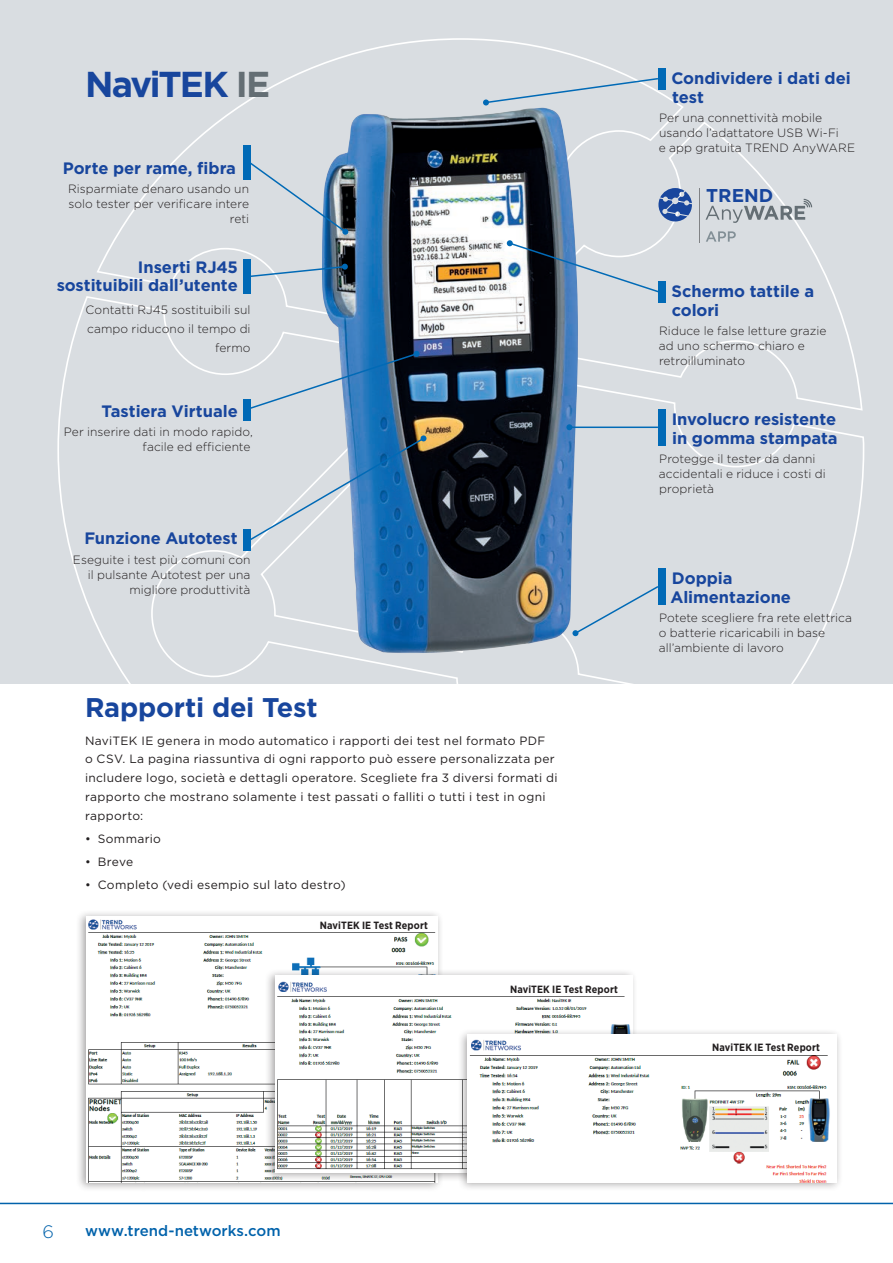
<style>
.page{position:relative;width:893px;height:1263px;background:#fff}
.page>*{position:absolute;margin:0;border:0;box-sizing:border-box;transform-origin:0 0}
.t1{font:700 36px "Gotham";letter-spacing:-.06em;color:#18469d}
.t2{font:700 27px "Gotham";letter-spacing:-.01em;color:#18469d}
.t3{font:700 18.6px "Gotham";color:#18469d}
.t4{font:300 18px "Gotham";color:#0162ab}
.t5{font:700 16.5px/18.8px "Gotham";letter-spacing:-.005em;color:#18469d}
.t6{font:500 15px "Gotham";color:#0162ab}
.t7{font:300 12px/15px "Gotham";letter-spacing:.005em;color:#231f20;text-align:right}
.t8{font:12px/18.8px "Gotham";letter-spacing:.025em;color:#231f20}
.t9{font:700 10.5px "Gotham Narrow";letter-spacing:.01em;color:#231f20}
.s1{color:#646e74}
</style>
<div class="page">
<div style="left:0;top:0;width:893px;height:683px;background:#d9dde1"></div>
<svg style="left:57px;top:38px;width:808px;height:646px"></svg>
<img style="left:322px;top:107px;width:256px;height:546px">
<div style="left:244px;top:146px;width:7px;height:34px;background:#016ab6"></div>
<svg style="left:248px;top:160px;width:100px;height:75px"></svg>
<div style="left:244px;top:259px;width:7px;height:34px;background:#016ab6"></div>
<div style="left:244px;top:399px;width:7px;height:21px;background:#016ab6"></div>
<div style="left:244px;top:530px;width:7px;height:21px;background:#016ab6"></div>
<svg style="left:251px;top:264px;width:97px;height:14px"></svg>
<svg style="left:247px;top:435px;width:179px;height:107px"></svg>
<svg style="left:248px;top:351px;width:172px;height:59px"></svg>
<div style="left:658px;top:281px;width:7px;height:21px;background:#016ab6"></div>
<div style="left:658px;top:409px;width:7px;height:36px;background:#016ab6"></div>
<div style="left:658px;top:68px;width:7px;height:21px;background:#016ab6"></div>
<svg style="left:483px;top:77px;width:177px;height:28px"></svg>
<svg style="left:507px;top:240px;width:153px;height:54px"></svg>
<hr style="left:569px;top:426px;width:89px;height:2px;background:#016ab6">
<svg style="left:566px;top:424px;width:6px;height:6px"></svg>
<div style="left:658px;top:568px;width:7px;height:37px;background:#016ab6"></div>
<svg style="left:572px;top:585px;width:88px;height:51px"></svg>
<div style="left:76px;top:909px;width:367px;height:283px;background:#231f20;opacity:.4"></div>
<img style="left:86px;top:916px;width:352px;height:266px">
<div style="left:316px;top:917px;width:120px;height:14px;background:#fff"></div>
<div style="left:264px;top:968px;width:374px;height:214px;background:#231f20;opacity:.4"></div>
<img style="left:275px;top:975px;width:357px;height:197px">
<div style="left:505px;top:981px;width:126px;height:15px;background:#fff"></div>
<div style="left:457px;top:1028px;width:386px;height:164px;background:#231f20;opacity:.4"></div>
<img style="left:467px;top:1034px;width:370px;height:148px">
<div style="left:702px;top:1040px;width:131px;height:13px;background:#fff"></div>
<svg style="left:658px;top:188px;width:34px;height:33px"></svg>
<hr style="left:699px;top:188px;width:1px;height:55px;background:#808285">
<svg style="left:705px;top:199px;width:107px;height:24px"></svg>
<svg style="left:706px;top:231px;width:30px;height:11px"></svg>
<hr style="left:0;top:1203px;width:893px;height:1px;background:#0162ab">
<h1 class="t1" style="left:85px;top:60px;width:187px">NaviTEK <span class="s1">IE</span></h1>
<h3 class="t5" style="left:63px;top:159px;width:175px">Porte per rame, fibra</h3>
<p class="t7" style="left:68px;top:181px;width:182px">Risparmiate denaro usando un solo tester per verificare intere reti</p>
<h3 class="t5" style="left:57px;top:257px;width:183px;text-align:right">Inserti RJ45 sostituibili dall’utente</h3>
<p class="t7" style="left:86px;top:300px;width:166px;line-height:18.8px">Contatti RJ45 sostituibili sul campo riducono il tempo di fermo</p>
<h3 class="t5" style="left:102px;top:402px;width:138px">Tastiera Virtuale</h3>
<p class="t7" style="left:64px;top:424px;width:191px">Per inserire dati in modo rapido, facile ed efficiente</p>
<h3 class="t5" style="left:84px;top:529px;width:155px">Funzione Autotest</h3>
<p class="t7" style="left:73px;top:552px;width:179px">Eseguite i test più comuni con il pulsante Autotest per una migliore produttività</p>
<h2 class="t2" style="left:85px;top:690px;width:234px">Rapporti dei Test</h2>
<p class="t8" style="left:85px;top:731px;width:474px">NaviTEK IE genera in modo automatico i rapporti dei test nel formato PDF<br>o CSV. La pagina riassuntiva di ogni rapporto può essere personalizzata per includere logo, società e dettagli operatore. Scegliete fra 3 diversi formati di rapporto che mostrano solamente i test passati o falliti o tutti i test in ogni rapporto:</p>
<p class="t8" style="left:85px;top:829px;width:77px">• Sommario</p>
<p class="t8" style="left:85px;top:852px;width:50px">• Breve</p>
<p class="t8" style="left:85px;top:875px;width:262px">• Completo (vedi esempio sul lato destro)</p>
<p class="t9" style="left:320px;top:918px;width:109px">NaviTEK IE Test Report</p>
<p class="t9" style="left:510px;top:983px;width:109px">NaviTEK IE Test Report</p>
<h3 class="t5" style="left:671px;top:68px;width:181px">Condividere i dati dei test</h3>
<p class="t7" style="left:659px;top:110px;width:198px;text-align:left">Per una connettività mobile usando l’adattatore USB Wi-Fi<br>e app gratuita TREND AnyWARE</p>
<h3 class="t3" style="left:706px;top:184px;width:69px">TREND</h3>
<h3 class="t5" style="left:672px;top:282px;width:144px">Schermo tattile a colori</h3>
<p class="t7" style="left:659px;top:323px;width:169px;text-align:left">Riduce le false letture grazie ad uno schermo chiaro e retroilluminato</p>
<h3 class="t5" style="left:672px;top:410px;width:167px">Involucro resistente in gomma stampata</h3>
<p class="t7" style="left:659px;top:451px;width:168px;text-align:left">Protegge il tester da danni accidentali e riduce i costi di proprietà</p>
<h3 class="t5" style="left:670px;top:569px;width:122px">Doppia<br>Alimentazione</h3>
<p class="t7" style="left:659px;top:610px;width:195px;text-align:left">Potete scegliere fra rete elettrica o batterie ricaricabili in base all’ambiente di lavoro</p>
<p class="t9" style="left:712px;top:1041px;width:109px">NaviTEK IE Test Report</p>
<h3 class="t4" style="left:43px;top:1220px;width:13px">6</h3>
<p class="t6" style="left:85px;top:1221px;width:197px">www.trend-networks.com</p>
</div>
